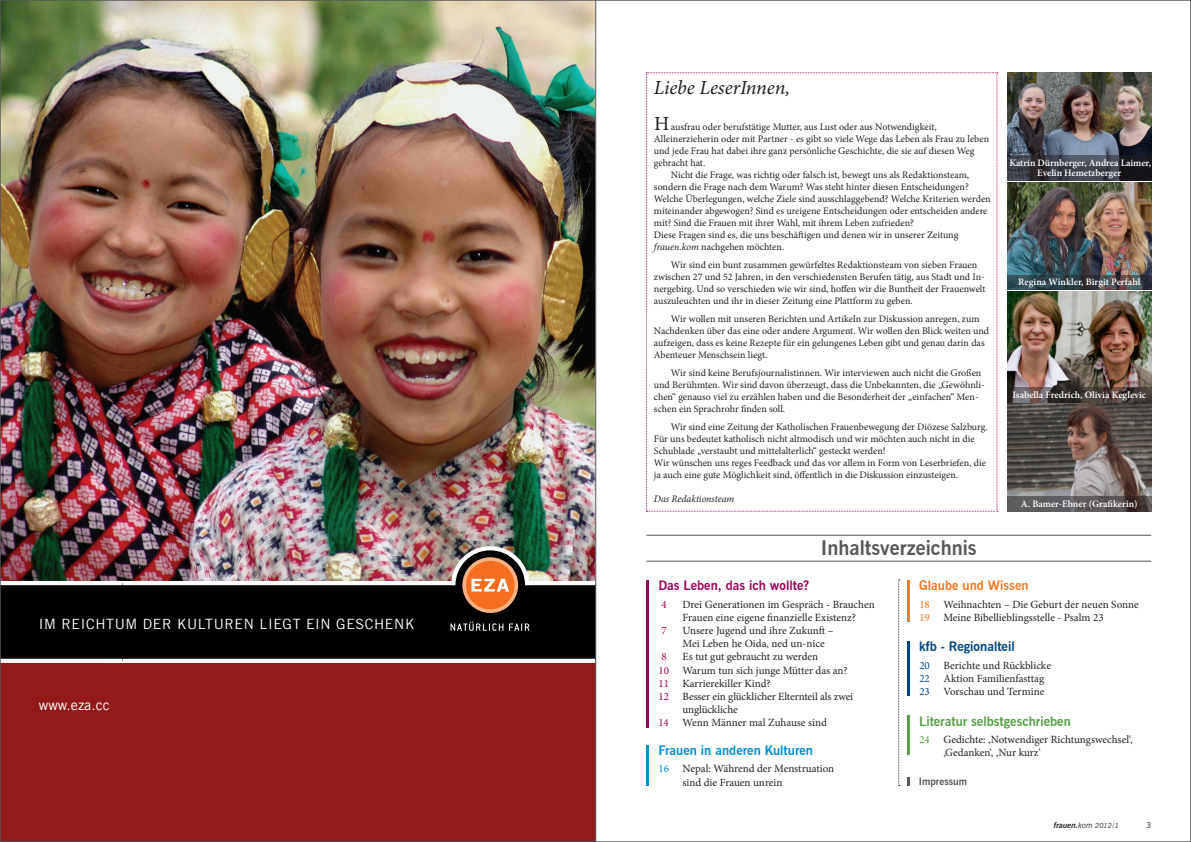
<style>
.page{position:relative;width:1191px;height:842px;background:#fff}
.page>*{position:absolute;margin:0;border:0;box-sizing:border-box;transform-origin:0 0}
.t1{font:700 20px "News Gothic BT";color:#57585a}
.t2{font:italic 20px "Minion Pro";letter-spacing:-.005em;color:#231f20}
.t3{font:20px "Minion Pro";color:#231f20}
.t4{font:14.2px "Trade Gothic LT";letter-spacing:.04em;color:#fff}
.t5{font:700 13px "News Gothic BT";color:#5b9e4b}
.t6{font:700 13px "News Gothic BT";color:#008fd5}
.t7{font:700 13px "News Gothic BT";color:#9a065d}
.t8{font:700 13px "News Gothic BT";color:#004583}
.t9{font:700 13px "News Gothic BT";color:#f47921}
.t10{font:11px/13.2px "Minion Pro";color:#231f20}
.t11{font:11px "Minion Pro";color:#9a065d}
.t12{font:10px/12px "Minion Pro";color:#231f20}
.t13{font:italic 10px "Minion Pro";letter-spacing:-.005em;color:#231f20}
.t14{font:700 10px "News Gothic BT";color:#57585a}
.t15{font:600 9.8px/10px "Minion Pro";letter-spacing:-.005em;color:#fff;text-align:center}
.t16{font:italic 700 8px "News Gothic BT";color:#231f20}
.t17{font:8px "News Gothic BT";color:#231f20}
.s1{font-style:italic}
.s2{color:#9a065d}
.s3{color:#008fd5}
.s4{color:#f47921}
.s5{color:#004583}
.s6{color:#5b9e4b}
.s7{font-weight:400}
.s8{font-weight:400;font-size:7px}
</style>
<div class="page">
<img style="left:2px;top:2px;width:593px;height:579px">
<div style="left:0;top:642px;width:595px;height:200px;background:#92191c"></div>
<img style="left:437px;top:541px;width:100px;height:40px">
<svg style="left:123px;top:585px;width:472px;height:78px;background:#0f0f0f"></svg>
<div style="left:455px;top:550px;width:70px;height:70px;background:#000;border-radius:50%"></div>
<svg style="left:451px;top:546px;width:78px;height:67px"></svg>
<svg style="left:450px;top:621px;width:53px;height:10px"></svg>
<svg style="left:509px;top:623px;width:20px;height:8px"></svg>
<svg style="left:2px;top:583px;width:121px;height:80px;background:#141414"></svg>
<svg style="left:898px;top:580px;width:1px;height:206px"></svg>
<hr style="left:646px;top:580px;width:3px;height:148px;background:#9a065d">
<hr style="left:646px;top:745px;width:3px;height:40px;background:#008fd5">
<hr style="left:907px;top:580px;width:3px;height:42px;background:#f47921">
<hr style="left:907px;top:641px;width:3px;height:55px;background:#004583">
<hr style="left:907px;top:715px;width:3px;height:40px;background:#5b9e4b">
<svg style="left:907px;top:777px;width:3px;height:8px"></svg>
<hr style="left:646px;top:535px;width:505px;height:1px;background:#57585a">
<hr style="left:646px;top:561px;width:505px;height:1px;background:#57585a">
<img style="left:1007px;top:73px;width:144px;height:82px">
<img style="left:1007px;top:155px;width:144px;height:25px">
<img style="left:1007px;top:404px;width:144px;height:93px">
<img style="left:1007px;top:497px;width:144px;height:14px">
<img style="left:1007px;top:292px;width:144px;height:96px">
<img style="left:1007px;top:388px;width:144px;height:14px">
<img style="left:1007px;top:182px;width:144px;height:93px">
<img style="left:1007px;top:275px;width:144px;height:15px">
<svg style="left:646px;top:73px;width:352px;height:439px"></svg>
<hr style="left:595px;top:0;width:1px;height:842px;background:#57585a">
<h2 class="t4" style="left:39px;top:615px;width:377px">IM REICHTUM DER KULTUREN LIEGT EIN GESCHENK</h2>
<h2 class="t4" style="left:39px;top:696px;width:73px">www.eza.cc</h2>
<h1 class="t2" style="left:654px;top:74px;width:138px">Liebe LeserInnen,</h1>
<p class="t12" style="left:671px;top:121px;width:267px">ausfrau oder berufstätige Mutter, aus Lust oder aus Notwendigkeit,</p>
<p class="t12" style="left:654px;top:133px;width:337px">Alleinerzieherin oder mit Partner - es gibt so viele Wege das Leben als Frau zu leben</p>
<p class="t12" style="left:654px;top:145px;width:322px">und jede Frau hat dabei ihre ganz persönliche Geschichte, die sie auf diesen Weg</p>
<p class="t12" style="left:654px;top:157px;width:53px">gebracht hat.</p>
<p class="t12" style="left:671px;top:169px;width:300px">Nicht die Frage, was richtig oder falsch ist, bewegt uns als Redaktionsteam,</p>
<p class="t12" style="left:654px;top:181px;width:316px">sondern die Frage nach dem Warum? Was steht hinter diesen Entscheidungen?</p>
<p class="t12" style="left:654px;top:193px;width:338px">Welche Überlegungen, welche Ziele sind ausschlaggebend? Welche Kriterien werden</p>
<p class="t12" style="left:654px;top:205px;width:335px">miteinander abgewogen? Sind es ureigene Entscheidungen oder entscheiden andere</p>
<p class="t12" style="left:654px;top:217px;width:261px">mit? Sind die Frauen mit ihrer Wahl, mit ihrem Leben zufrieden?</p>
<p class="t12" style="left:654px;top:229px;width:306px">Diese Fragen sind es, die uns beschäftigen und denen wir in unserer Zeitung</p>
<p class="t12" style="left:654px;top:241px;width:132px"><span class="s1">frauen.kom</span> nachgehen möchten.</p>
<p class="t12" style="left:654px;top:259px;width:333px;text-indent:17px">Wir sind ein bunt zusammen gewürfeltes Redaktionsteam von sieben Frauen zwischen 27 und 52 Jahren, in den verschiedensten Berufen tätig, aus Stadt und In&shy;nergebirg. Und so verschieden wie wir sind, hoffen wir die Buntheit der Frauenwelt auszuleuchten und ihr in dieser Zeitung eine Plattform zu geben.</p>
<p class="t12" style="left:654px;top:313px;width:337px;text-indent:17px">Wir wollen mit unseren Berichten und Artikeln zur Diskussion anregen, zum Nachdenken über das eine oder andere Argument. Wir wollen den Blick weiten und aufzeigen, dass es keine Rezepte für ein gelungenes Leben gibt und genau darin das Abenteuer Menschsein liegt.</p>
<p class="t12" style="left:654px;top:367px;width:332px;text-indent:17px">Wir sind keine Berufsjournalistinnen. Wir interviewen auch nicht die Großen und Berühmten. Wir sind davon überzeugt, dass die Unbekannten, die „Gewöhnli&shy;chen“ genauso viel zu erzählen haben und die Besonderheit der „einfachen“ Men&shy;schen ein Sprachrohr finden soll.</p>
<p class="t12" style="left:654px;top:421px;width:335px;text-indent:17px">Wir sind eine Zeitung der Katholischen Frauenbewegung der Diözese Salzburg.<br>Für uns bedeutet katholisch nicht altmodisch und wir möchten auch nicht in die Schublade „verstaubt und mittelalterlich“ gesteckt werden!<br>Wir wünschen uns reges Feedback und das vor allem in Form von Leserbriefen, die ja auch eine gute Möglichkeit sind, öffentlich in die Diskussion einzusteigen.</p>
<p class="t13" style="left:654px;top:492px;width:82px">Das Redaktionsteam</p>
<h1 class="t3" style="left:654px;top:110px;width:17px">H</h1>
<h1 class="t1" style="left:821px;top:536px;width:157px">Inhaltsverzeichnis</h1>
<p class="t15" style="left:1009px;top:157px;width:143px">Katrin Dürnberger, Andrea Laimer,<br>Evelin Hemetzberger</p>
<p class="t15" style="left:1018px;top:277px;width:124px">Regina Winkler, Birgit Perfahl</p>
<p class="t15" style="left:1012px;top:390px;width:135px">Isabella Fredrich, Olivia Keglevic</p>
<p class="t15" style="left:1021px;top:498px;width:118px">A. Bamer-Ebner (Grafikerin)</p>
<h3 class="t7" style="left:658px;top:578px;width:152px">Das Leben, das ich wollte?</h3>
<p class="t11" style="left:661px;top:597px;width:7px">4</p>
<p class="t10" style="left:682px;top:597px;width:194px">Drei Generationen im Gespräch - Brauchen<br>Frauen eine eigene finanzielle Existenz?</p>
<p class="t11" style="left:661px;top:623px;width:7px">7</p>
<p class="t10" style="left:682px;top:624px;width:152px">Unsere Jugend und ihre Zukunft –<br>Mei Leben he Oida, ned un-nice</p>
<p class="t11" style="left:661px;top:649px;width:7px">8</p>
<p class="t10" style="left:682px;top:650px;width:137px">Es tut gut gebraucht zu werden</p>
<p class="t10" style="left:658px;top:663px;width:191px"><span class="s2">10</span> Warum tun sich junge Mütter das an?</p>
<p class="t10" style="left:658px;top:677px;width:114px"><span class="s2">11</span> Karrierekiller Kind?</p>
<p class="t10" style="left:658px;top:690px;width:196px"><span class="s2">12</span> Besser ein glücklicher Elternteil als zwei</p>
<p class="t10" style="left:682px;top:703px;width:57px">unglückliche</p>
<p class="t10" style="left:658px;top:716px;width:170px"><span class="s2">14</span> Wenn Männer mal Zuhause sind</p>
<h3 class="t6" style="left:658px;top:743px;width:156px">Frauen in anderen Kulturen</h3>
<p class="t10" style="left:682px;top:762px;width:153px;text-indent:-24px"><span class="s3">16</span> Nepal: Während der Menstruation sind die Frauen unrein</p>
<h3 class="t9" style="left:919px;top:578px;width:111px">Glaube und Wissen</h3>
<p class="t10" style="left:919px;top:597px;width:221px"><span class="s4">18</span> Weihnachten – Die Geburt der neuen Sonne<br><span class="s4">19</span> Meine Bibellieblingsstelle - Psalm 23</p>
<h3 class="t8" style="left:919px;top:639px;width:97px">kfb - Regionalteil</h3>
<p class="t10" style="left:919px;top:658px;width:133px"><span class="s5">20</span> Berichte und Rückblicke<br><span class="s5">22</span> Aktion Familienfasttag<br><span class="s5">23</span> Vorschau und Termine</p>
<h3 class="t5" style="left:919px;top:713px;width:153px">Literatur selbstgeschrieben</h3>
<p class="t10" style="left:943px;top:733px;width:191px;text-indent:-24px"><span class="s6">24</span> Gedichte: ‚Notwendiger Richtungswechsel‘, ‚Gedanken‘, ‚Nur kurz‘</p>
<p class="t14" style="left:919px;top:775px;width:50px">Impressum</p>
<p class="t16" style="left:1054px;top:820px;width:66px">frauen.<span class="s7">kom</span> <span class="s8">2012/1</span></p>
<p class="t17" style="left:1146px;top:820px;width:6px">3</p>
</div>
